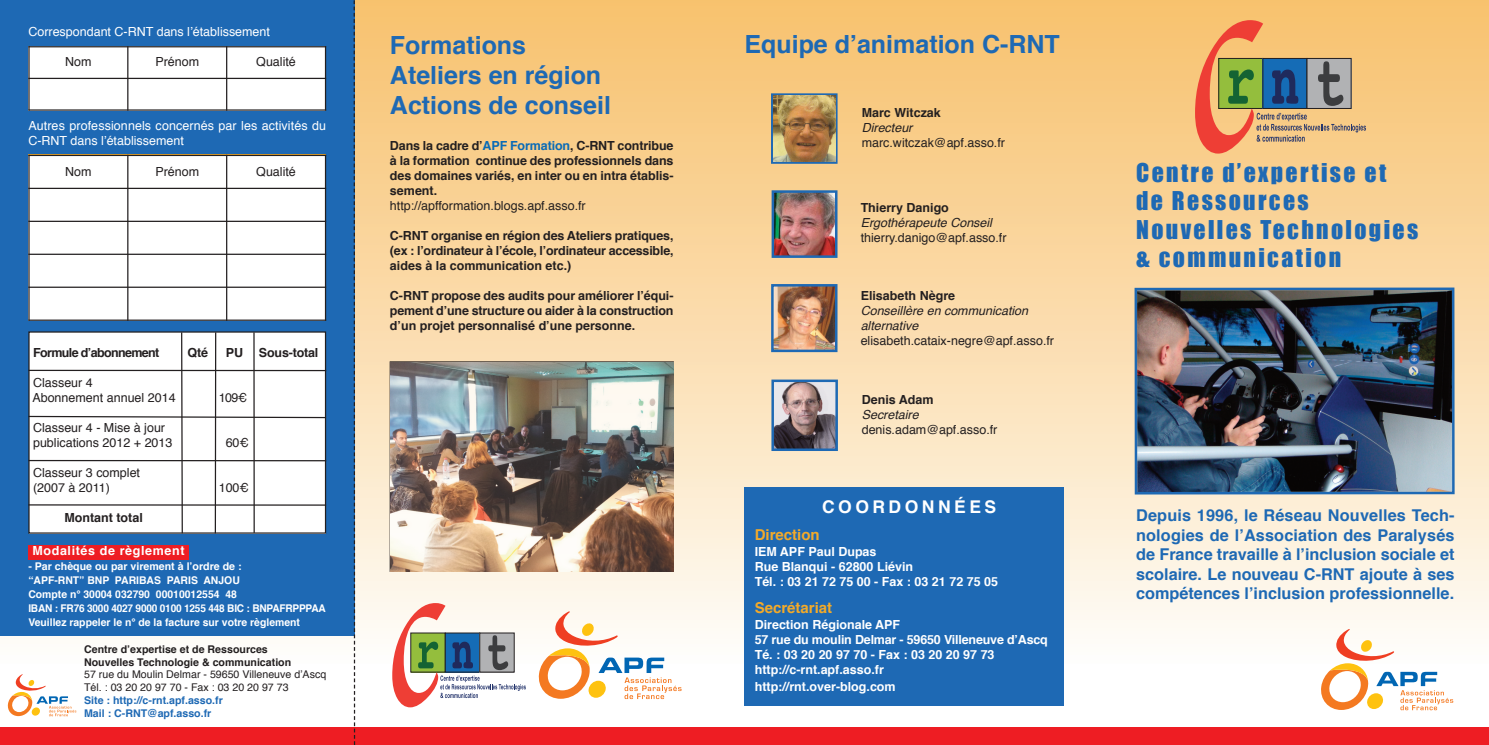
<style>
.page{position:relative;width:1489px;height:745px;background:#fff}
.page>*{position:absolute;margin:0;border:0;box-sizing:border-box;transform-origin:0 0}
.t1{font:700 25px/30px "Helvetica";color:#1e69b4}
.t2{font:23.75px/28.5px "Impact";letter-spacing:.1em;color:#1e69b4}
.t3{font:700 17.5px "Helvetica";letter-spacing:.2em;color:#fff}
.t4{font:700 16.25px/19.5px "Helvetica";color:#1e69b4;text-align:justify}
.t5{font:700 15px "Helvetica";color:#f3aa29}
.t6{font:700 12.5px/15px "Helvetica";color:#231f20;text-align:justify}
.t7{font:12.5px/15px "Helvetica";color:#231f20}
.t8{font:700 12.5px/15px "Helvetica";color:#fff}
.t9{font:12.5px/15px "Helvetica";color:#fff}
.t10{font:italic 12.5px/15px "Helvetica";color:#231f20}
.t11{font:700 12.5px "Helvetica";letter-spacing:.05em;color:#fff}
.t12{font:700 12.5px "Helvetica";letter-spacing:-.05em;color:#231f20}
.t13{font:700 10.62px/13.8px "Helvetica";color:#fff}
.t14{font:10.62px/12.8px "Helvetica";color:#231f20}
.t15{font:700 10.62px/12.8px "Helvetica";color:#231f20}
.t16{font:700 10.62px/12.8px "Helvetica";color:#1e69b4}
.s1{color:#0a6bb6}
</style>
<div class="page">
<div style="left:1px;top:0;width:1487px;height:663px;background:linear-gradient(to bottom,#f8c06b,#fcfbf7)"></div>
<div style="left:0;top:726px;width:1488px;height:18px;background:#ee1d23"></div>
<img style="left:1137px;top:290px;width:314px;height:201px">
<div style="left:1134px;top:287px;width:320px;height:207px;border:2px solid #1e69b4"></div>
<svg style="left:1320px;top:628px;width:133px;height:81px"></svg>
<img style="left:390px;top:362px;width:283px;height:209px">
<svg style="left:539px;top:610px;width:142px;height:88px"></svg>
<img style="left:774px;top:193px;width:60px;height:62px">
<div style="left:771px;top:190px;width:66px;height:68px;border:2px solid #1e69b4"></div>
<img style="left:774px;top:382px;width:60px;height:65px">
<div style="left:771px;top:379px;width:66px;height:71px;border:2px solid #1e69b4"></div>
<img style="left:774px;top:287px;width:60px;height:62px">
<div style="left:771px;top:284px;width:66px;height:68px;border:2px solid #1e69b4"></div>
<div style="left:0;top:0;width:354px;height:635px;background:#1e69b4"></div>
<svg style="left:8px;top:674px;width:68px;height:41px"></svg>
<div style="left:771px;top:93px;width:66px;height:71px;border:2px solid #1e69b4"></div>
<img style="left:773px;top:96px;width:62px;height:65px">
<div style="left:28px;top:155px;width:100px;height:33px;background:#fff"></div>
<div style="left:128px;top:155px;width:99px;height:33px;background:#fff"></div>
<div style="left:227px;top:155px;width:99px;height:33px;background:#fff"></div>
<div style="left:28px;top:188px;width:100px;height:33px;background:#fff"></div>
<div style="left:128px;top:188px;width:99px;height:33px;background:#fff"></div>
<div style="left:227px;top:188px;width:99px;height:33px;background:#fff"></div>
<div style="left:28px;top:221px;width:100px;height:33px;background:#fff"></div>
<div style="left:128px;top:221px;width:99px;height:33px;background:#fff"></div>
<div style="left:227px;top:221px;width:99px;height:33px;background:#fff"></div>
<div style="left:28px;top:254px;width:100px;height:33px;background:#fff"></div>
<div style="left:128px;top:254px;width:99px;height:33px;background:#fff"></div>
<div style="left:227px;top:254px;width:99px;height:33px;background:#fff"></div>
<div style="left:28px;top:287px;width:100px;height:33px;background:#fff"></div>
<div style="left:128px;top:287px;width:99px;height:33px;background:#fff"></div>
<div style="left:227px;top:287px;width:99px;height:33px;background:#fff"></div>
<hr style="left:28px;top:155px;width:2px;height:165px;background:#231f20">
<hr style="left:127px;top:155px;width:1px;height:165px;background:#231f20">
<hr style="left:226px;top:155px;width:1px;height:165px;background:#231f20">
<hr style="left:325px;top:155px;width:1px;height:165px;background:#231f20">
<hr style="left:28px;top:155px;width:298px;height:1px;background:#231f20">
<hr style="left:28px;top:188px;width:298px;height:1px;background:#231f20">
<hr style="left:28px;top:220px;width:298px;height:2px;background:#231f20">
<hr style="left:28px;top:253px;width:298px;height:2px;background:#231f20">
<hr style="left:28px;top:286px;width:298px;height:2px;background:#231f20">
<hr style="left:28px;top:319px;width:298px;height:1px;background:#231f20">
<div style="left:28px;top:46px;width:100px;height:32px;background:#fff"></div>
<div style="left:128px;top:46px;width:99px;height:32px;background:#fff"></div>
<div style="left:227px;top:46px;width:99px;height:32px;background:#fff"></div>
<div style="left:28px;top:78px;width:100px;height:33px;background:#fff"></div>
<div style="left:128px;top:78px;width:99px;height:33px;background:#fff"></div>
<div style="left:227px;top:78px;width:99px;height:33px;background:#fff"></div>
<hr style="left:28px;top:46px;width:2px;height:65px;background:#231f20">
<hr style="left:127px;top:46px;width:1px;height:65px;background:#231f20">
<hr style="left:226px;top:46px;width:1px;height:65px;background:#231f20">
<hr style="left:325px;top:46px;width:1px;height:65px;background:#231f20">
<hr style="left:28px;top:46px;width:298px;height:1px;background:#231f20">
<hr style="left:28px;top:78px;width:298px;height:1px;background:#231f20">
<hr style="left:28px;top:109px;width:298px;height:2px;background:#231f20">
<div style="left:744px;top:487px;width:319px;height:218px;background:#1e69b4"></div>
<svg style="left:353px;top:0;width:2px;height:744px"></svg>
<svg style="left:28px;top:331px;width:299px;height:203px;background:#f2f2f3"></svg>
<hr style="left:28px;top:504px;width:298px;height:1px;background:#231f20">
<hr style="left:29px;top:459px;width:297px;height:2px;background:#231f20">
<div style="left:28px;top:544px;width:161px;height:15px;background:#ee1d23"></div>
<svg style="left:1194px;top:20px;width:171px;height:133px;background:#c3a072"></svg>
<svg style="left:392px;top:602px;width:134px;height:105px"></svg>
<p class="t9" style="left:28px;top:25px;width:243px">Correspondant C-RNT dans l’établissement</p>
<p class="t7" style="left:65px;top:55px;width:28px">Nom</p>
<p class="t7" style="left:155px;top:55px;width:45px">Prénom</p>
<p class="t7" style="left:256px;top:55px;width:41px">Qualité</p>
<p class="t9" style="left:28px;top:119px;width:299px">Autres professionnels concernés par les activités du<br>C-RNT dans l’établissement</p>
<p class="t7" style="left:65px;top:164px;width:28px">Nom</p>
<p class="t7" style="left:155px;top:164px;width:45px">Prénom</p>
<p class="t7" style="left:256px;top:164px;width:41px">Qualité</p>
<p class="t12" style="left:33px;top:347px;width:128px">Formule d’abonnement</p>
<p class="t6" style="left:187px;top:346px;width:22px">Qté</p>
<p class="t6" style="left:226px;top:346px;width:19px">PU</p>
<p class="t6" style="left:259px;top:346px;width:61px">Sous-total</p>
<p class="t7" style="left:32px;top:376px;width:145px">Classeur 4<br>Abonnement annuel 2014</p>
<p class="t7" style="left:219px;top:391px;width:30px">109€</p>
<p class="t7" style="left:33px;top:421px;width:141px">Classeur 4 - Mise à jour publications 2012 + 2013</p>
<p class="t7" style="left:33px;top:466px;width:108px">Classeur 3 complet (2007 à 2011)</p>
<p class="t6" style="left:64px;top:511px;width:80px">Montant total</p>
<p class="t7" style="left:226px;top:436px;width:25px">60€</p>
<p class="t7" style="left:219px;top:481px;width:32px">100€</p>
<p class="t11" style="left:32px;top:545px;width:154px">Modalités de règlement</p>
<p class="t13" style="left:28px;top:560px;width:299px">- Par chèque ou par virement à l’ordre de :<br>“APF-RNT” BNP PARIBAS PARIS ANJOU<br>Compte n° 30004 032790 00010012554 48<br>IBAN : FR76 3000 4027 9000 0100 1255 448 BIC : BNPAFRPPPAA Veuillez rappeler le n° de la facture sur votre règlement</p>
<p class="t15" style="left:84px;top:643px;width:209px">Centre d’expertise et de Ressources<br>Nouvelles Technologie &amp; communication</p>
<p class="t14" style="left:84px;top:668px;width:243px">57 rue du Moulin Delmar - 59650 Villeneuve d’Ascq<br>Tél. : 03 20 20 97 70 - Fax : 03 20 20 97 73</p>
<p class="t16" style="left:84px;top:694px;width:140px">Site : http://c-rnt.apf.asso.fr<br>Mail : C-RNT@apf.asso.fr</p>
<h1 class="t1" style="left:390px;top:32px;width:222px">Formations<br>Ateliers en région<br>Actions de conseil</h1>
<p class="t6" style="left:390px;top:139px;width:285px">Dans la cadre d’<span class="s1">APF Formation</span>, C-RNT contribue à la formation continue des professionnels dans des domaines variés, en inter ou en intra établis&shy;sement.</p>
<p class="t7" style="left:390px;top:199px;width:197px">http://apfformation.blogs.apf.asso.fr</p>
<p class="t6" style="left:390px;top:229px;width:285px">C-RNT organise en région des Ateliers pratiques, (ex : l’ordinateur à l’école, l’ordinateur accessible, aides à la communication etc.)</p>
<p class="t6" style="left:390px;top:289px;width:285px">C-RNT propose des audits pour améliorer l’équi&shy;pement d’une structure ou aider à la construction d’un projet personnalisé d’une personne.</p>
<h1 class="t1" style="left:744px;top:31px;width:317px">Equipe d’animation C-RNT</h1>
<p class="t6" style="left:861px;top:106px;width:81px">Marc Witczak</p>
<p class="t10" style="left:861px;top:121px;width:52px">Directeur</p>
<p class="t7" style="left:861px;top:136px;width:145px">marc.witczak@apf.asso.fr</p>
<p class="t6" style="left:860px;top:201px;width:90px">Thierry Danigo</p>
<p class="t10" style="left:860px;top:216px;width:133px">Ergothérapeute Conseil</p>
<p class="t7" style="left:860px;top:231px;width:147px">thierry.danigo@apf.asso.fr</p>
<p class="t6" style="left:860px;top:288px;width:96px">Elisabeth Nègre</p>
<p class="t10" style="left:860px;top:303px;width:169px">Conseillère en communication alternative</p>
<p class="t7" style="left:860px;top:333px;width:195px">elisabeth.cataix-negre@apf.asso.fr</p>
<p class="t6" style="left:861px;top:392px;width:73px">Denis Adam</p>
<p class="t10" style="left:861px;top:407px;width:58px">Secretaire</p>
<p class="t7" style="left:861px;top:422px;width:137px">denis.adam@apf.asso.fr</p>
<h3 class="t3" style="left:822px;top:499px;width:176px">COORDONNéES</h3>
<p class="t5" style="left:754px;top:527px;width:67px">Direction</p>
<p class="t8" style="left:754px;top:544px;width:245px">IEM APF Paul Dupas<br>Rue Blanqui - 62800 Liévin<br>Tél. : 03 21 72 75 00 - Fax : 03 21 72 75 05</p>
<p class="t5" style="left:754px;top:600px;width:79px">Secrétariat</p>
<p class="t8" style="left:754px;top:617px;width:294px">Direction Régionale APF<br>57 rue du moulin Delmar - 59650 Villeneuve d’Ascq Té. : 03 20 20 97 70 - Fax : 03 20 20 97 73 http://c-rnt.apf.asso.fr</p>
<p class="t8" style="left:754px;top:679px;width:142px">http://rnt.over-blog.com</p>
<h2 class="t2" style="left:1136px;top:158px;width:283px">Centre d’expertise et de Ressources<br>Nouvelles Technologies &amp; communication</h2>
<h3 class="t4" style="left:1136px;top:507px;width:320px">Depuis 1996, le Réseau Nouvelles Tech&shy;nologies de l’Association des Paralysés de France travaille à l’inclusion sociale et scolaire. Le nouveau C-RNT ajoute à ses compétences l’inclusion professionnelle.</h3>
</div>
